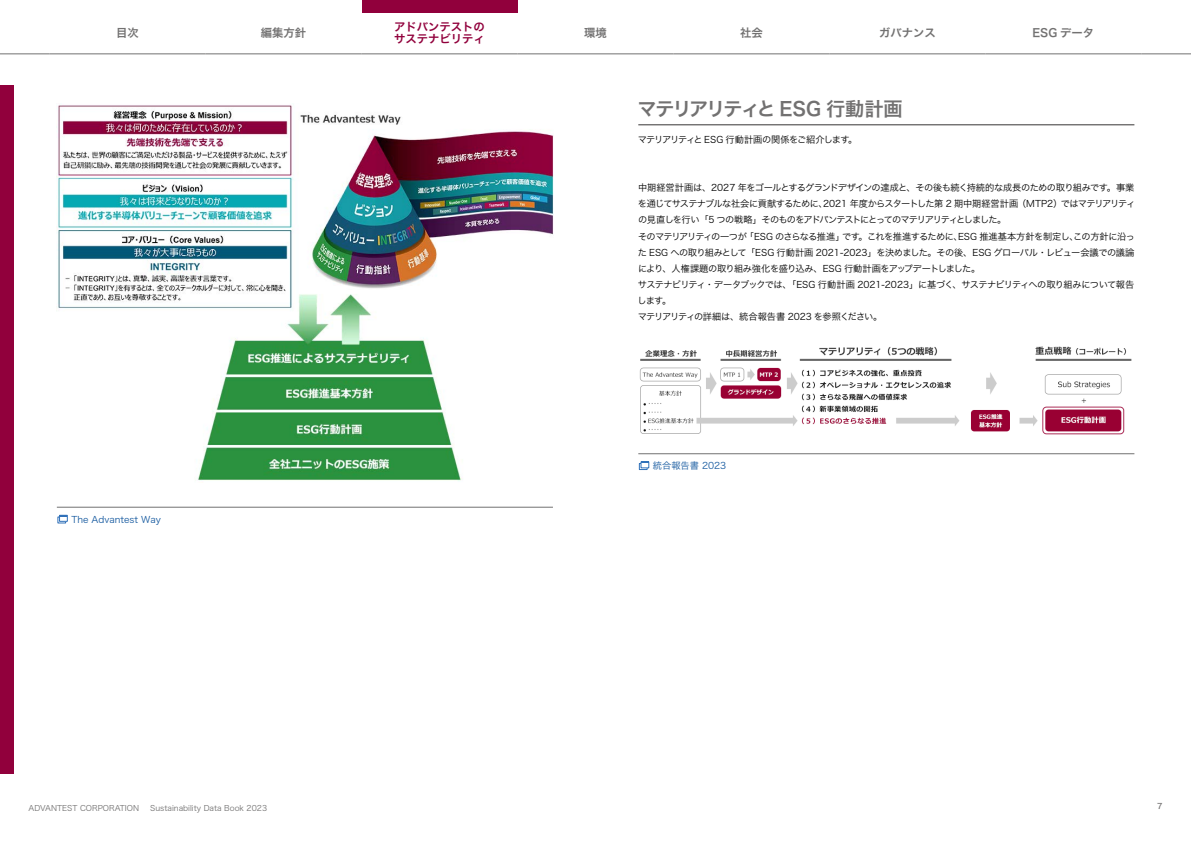
<style>
.page{position:relative;width:1191px;height:842px;background:#fff}
.page>*{position:absolute;margin:0;border:0;box-sizing:border-box;transform-origin:0 0}
.t1{font:19.1px "Hira Kaku Std W6";letter-spacing:-.08em;color:#727171}
.t2{font:11.3px "Hira Kaku Pro N W6";color:#727171}
.t3{font:11.3px/12px "Hira Kaku Pro N W6";color:#91003c}
.t4{font:9.2px/16.1px "Hira Kaku Std W3";letter-spacing:-.06em;color:#000}
.t5{font:9.2px "Hira Kaku Std W3";color:#15599f}
.t6{font:7.8px "Hira Kaku Std W3";color:#727171}
.t7{font:7.8px "Hira Kaku Std W5";color:#727171}
</style>
<div class="page">
<div style="left:361px;top:0;width:156px;height:12px;background:#91003c"></div>
<hr style="left:517px;top:54px;width:156px;height:1px;background:#727171">
<hr style="left:673px;top:54px;width:156px;height:1px;background:#727171">
<hr style="left:829px;top:54px;width:156px;height:1px;background:#727171">
<hr style="left:985px;top:54px;width:156px;height:1px;background:#727171">
<hr style="left:0;top:54px;width:50px;height:1px;background:#727171">
<hr style="left:50px;top:54px;width:156px;height:1px;background:#727171">
<hr style="left:206px;top:54px;width:155px;height:1px;background:#727171">
<hr style="left:361px;top:54px;width:156px;height:1px;background:#727171">
<hr style="left:1141px;top:54px;width:50px;height:1px;background:#727171">
<div style="left:0;top:85px;width:13px;height:689px;background:#91003c"></div>
<hr style="left:57px;top:507px;width:496px;height:1px;background:#727171">
<div style="left:58px;top:517px;width:8px;height:6px;border:1px solid #3071b9"></div>
<div style="left:60px;top:515px;width:7px;height:6px;background:#fff"></div>
<div style="left:59px;top:515px;width:9px;height:7px;border:1px solid #3071b9"></div>
<hr style="left:638px;top:124px;width:496px;height:1px;background:#727171">
<hr style="left:638px;top:454px;width:496px;height:1px;background:#727171">
<img style="left:639px;top:346px;width:492px;height:89px">
<div style="left:639px;top:463px;width:8px;height:7px;border:1px solid #3071b9"></div>
<div style="left:641px;top:462px;width:8px;height:6px;background:#fff"></div>
<div style="left:640px;top:461px;width:9px;height:7px;border:1px solid #3071b9"></div>
<img style="left:56px;top:105px;width:497px;height:376px">
<p class="t2" style="left:116px;top:23px;width:24px">目次</p>
<p class="t2" style="left:261px;top:23px;width:47px">編集方針</p>
<p class="t3" style="left:394px;top:21px;width:92px">アドバンテストのサステナビリティ</p>
<p class="t2" style="left:584px;top:23px;width:24px">環境</p>
<p class="t2" style="left:740px;top:23px;width:24px">社会</p>
<p class="t2" style="left:879px;top:23px;width:58px">ガバナンス</p>
<p class="t2" style="left:1032px;top:23px;width:63px">ESG データ</p>
<h1 class="t1" style="left:637px;top:94px;width:267px">マテリアリティと ESG 行動計画</h1>
<p class="t4" style="left:638px;top:131px;width:221px">マテリアリティと ESG 行動計画の関係をご紹介します。</p>
<p class="t4" style="left:637px;top:179px;width:499px">中期経営計画は、2027 年をゴールとするグランドデザインの達成と、その後も続く持続的な成長のための取り組みです。事業を通じてサステナブルな社会に貢献するために、2021 年度からスタートした第 2 期中期経営計画（MTP2）ではマテリアリティの見直しを行い「5 つの戦略」そのものをアドバンテストにとってのマテリアリティとしました。<br>そのマテリアリティの一つが「ESG のさらなる推進」です。これを推進するために、ESG 推進基本方針を制定し、この方針に沿った ESG への取り組みとして「ESG 行動計画 2021-2023」を決めました。その後、ESG グローバル・レビュー会議での議論により、人権課題の取り組み強化を盛り込み、ESG 行動計画をアップデートしました。<br>サステナビリティ・データブックでは、「ESG 行動計画 2021-2023」に基づく、サステナビリティへの取り組みについて報告します。<br>マテリアリティの詳細は、統合報告書 2023 を参照ください。</p>
<p class="t5" style="left:71px;top:512px;width:91px">The Advantest Way</p>
<p class="t5" style="left:653px;top:459px;width:75px">統合報告書 2023</p>
<p class="t6" style="left:28px;top:802px;width:112px">ADVANTEST CORPORATION</p>
<p class="t6" style="left:150px;top:802px;width:118px">Sustainability Data Book 2023</p>
<p class="t7" style="left:1157px;top:800px;width:7px">7</p>
</div>
